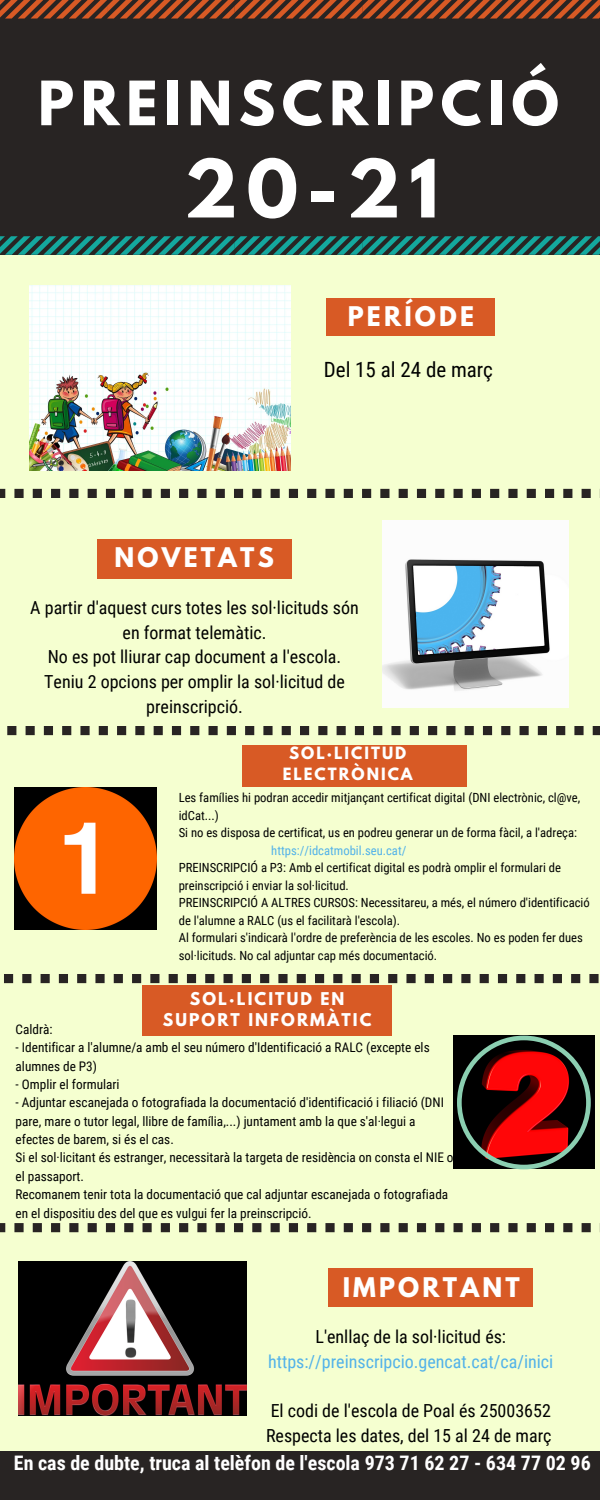
<style>
.page{position:relative;width:600px;height:1500px;background:#f5ffd0}
.page>*{position:absolute;margin:0;border:0;box-sizing:border-box;transform-origin:0 0}
.t1{font:700 71.1px "League Spartan";color:#fff}
.t2{font:700 54.1px "League Spartan";letter-spacing:.125em;color:#fff}
.t3{font:700 24px "League Spartan";letter-spacing:.135em;color:#fff}
.t4{font:21px "Roboto Condensed";color:#000}
.t5{font:700 20px "Roboto Condensed";color:#fff}
.t6{font:18px/24.8px "Roboto Condensed";color:#000;text-align:center}
.t7{font:18px "Roboto Condensed";color:#52b2e9}
.t8{font:700 15.6px/21.4px "League Spartan";letter-spacing:.135em;color:#fff;text-align:center}
.t9{font:700 15px/21px "League Spartan";letter-spacing:.135em;color:#fff;text-align:center}
.t10{font:13.3px/18.4px "Roboto Condensed";color:#000}
.t11{font:12.6px/17.5px "Roboto Condensed";color:#000}
.t12{font:12.6px "Roboto Condensed";color:#52b2e9}
</style>
<div class="page">
<div style="left:0;top:0;width:600px;height:255px;background:#282423"></div>
<svg style="left:0;top:0;width:600px;height:19px"></svg>
<svg style="left:0;top:236px;width:600px;height:19px"></svg>
<div style="left:327px;top:298px;width:168px;height:38px;background:#d85a25"></div>
<svg style="left:0;top:489px;width:280px;height:9px"></svg>
<svg style="left:289px;top:489px;width:311px;height:9px"></svg>
<div style="left:97px;top:539px;width:195px;height:40px;background:#d85a25"></div>
<svg style="left:7px;top:726px;width:284px;height:9px"></svg>
<svg style="left:300px;top:726px;width:300px;height:9px"></svg>
<div style="left:242px;top:745px;width:225px;height:42px;background:#d85a25"></div>
<svg style="left:4px;top:974px;width:302px;height:9px"></svg>
<svg style="left:315px;top:974px;width:284px;height:9px"></svg>
<div style="left:143px;top:985px;width:249px;height:50px;background:#d85a25"></div>
<svg style="left:0;top:1223px;width:280px;height:9px"></svg>
<svg style="left:289px;top:1223px;width:311px;height:9px"></svg>
<div style="left:329px;top:1268px;width:204px;height:40px;background:#d85a25"></div>
<div style="left:0;top:1451px;width:600px;height:49px;background:#282423"></div>
<img style="left:29px;top:286px;width:261px;height:184px">
<img style="left:382px;top:520px;width:187px;height:187px">
<img style="left:14px;top:787px;width:143px;height:143px">
<img style="left:453px;top:1036px;width:141px;height:132px">
<svg style="left:457px;top:1036px;width:134px;height:133px;background:#671715"></svg>
<img style="left:18px;top:1262px;width:228px;height:153px">
<p class="t2" style="left:38px;top:77px;width:522px">PREINSCRIPCIÓ</p>
<p class="t1" style="left:184px;top:153px;width:256px">20-21</p>
<p class="t3" style="left:348px;top:305px;width:128px">PERÍODE</p>
<p class="t4" style="left:324px;top:357px;width:171px">Del 15 al 24 de març</p>
<p class="t3" style="left:114px;top:546px;width:161px">NOVETATS</p>
<p class="t6" style="left:30px;top:595px;width:330px">A partir d'aquest curs totes les sol·licituds són en format telemàtic.</p>
<p class="t6" style="left:48px;top:645px;width:295px">No es pot lliurar cap document a l'escola.</p>
<p class="t6" style="left:44px;top:670px;width:302px">Teniu 2 opcions per omplir la sol·licitud de preinscripció.</p>
<p class="t9" style="left:283px;top:745px;width:132px">SOL·LICITUD<br>ELECTRÒNICA</p>
<p class="t11" style="left:179px;top:789px;width:403px">Les famílies hi podran accedir mitjançant certificat digital (DNI electrònic, cl@ve, idCat...)</p>
<p class="t11" style="left:179px;top:824px;width:400px">Si no es disposa de certificat, us en podreu generar un de forma fàcil, a l'adreça:</p>
<p class="t12" style="left:271px;top:843px;width:137px">https://idcatmobil.seu.cat/</p>
<p class="t11" style="left:179px;top:859px;width:384px">PREINSCRIPCIÓ a P3: Amb el certificat digital es podrà omplir el formulari de preinscripció i enviar la sol·licitud.</p>
<p class="t11" style="left:179px;top:894px;width:413px">PREINSCRIPCIÓ A ALTRES CURSOS: Necessitareu, a més, el número d'identificació de l'alumne a RALC (us el facilitarà l'escola).</p>
<p class="t11" style="left:179px;top:929px;width:406px">Al formulari s'indicarà l'ordre de preferència de les escoles. No es poden fer dues sol·licituds. No cal adjuntar cap més documentació.</p>
<p class="t8" style="left:163px;top:990px;width:210px">SOL·LICITUD EN<br>SUPORT INFORMÀTIC</p>
<p class="t10" style="left:16px;top:1020px;width:38px">Caldrà:</p>
<p class="t10" style="left:16px;top:1038px;width:416px">- Identificar a l'alumne/a amb el seu número d'Identificació a RALC (excepte els alumnes de P3)</p>
<p class="t10" style="left:16px;top:1075px;width:105px">- Omplir el formulari</p>
<p class="t10" style="left:16px;top:1094px;width:430px">- Adjuntar escanejada o fotografiada la documentació d'identificació i filiació (DNI pare, mare o tutor legal, llibre de família,...) juntament amb la que s'al·legui a efectes de barem, si és el cas.</p>
<p class="t10" style="left:16px;top:1149px;width:440px">Si el sol·licitant és estranger, necessitarà la targeta de residència on consta el NIE o el passaport.</p>
<p class="t10" style="left:16px;top:1185px;width:434px">Recomanem tenir tota la documentació que cal adjuntar escanejada o fotografiada en el dispositiu des del que es vulgui fer la preinscripció.</p>
<p class="t3" style="left:343px;top:1275px;width:179px">IMPORTANT</p>
<p class="t6" style="left:316px;top:1325px;width:192px">L'enllaç de la sol·licitud és:</p>
<p class="t7" style="left:268px;top:1351px;width:287px">https://preinscripcio.gencat.cat/ca/inici</p>
<p class="t6" style="left:271px;top:1399px;width:282px">El codi de l'escola de Poal és 25003652</p>
<p class="t6" style="left:266px;top:1424px;width:287px">Respecta les dates, del 15 al 24 de març</p>
<p class="t5" style="left:14px;top:1451px;width:578px">En cas de dubte, truca al telèfon de l'escola 973 71 62 27 - 634 77 02 96</p>
</div>
